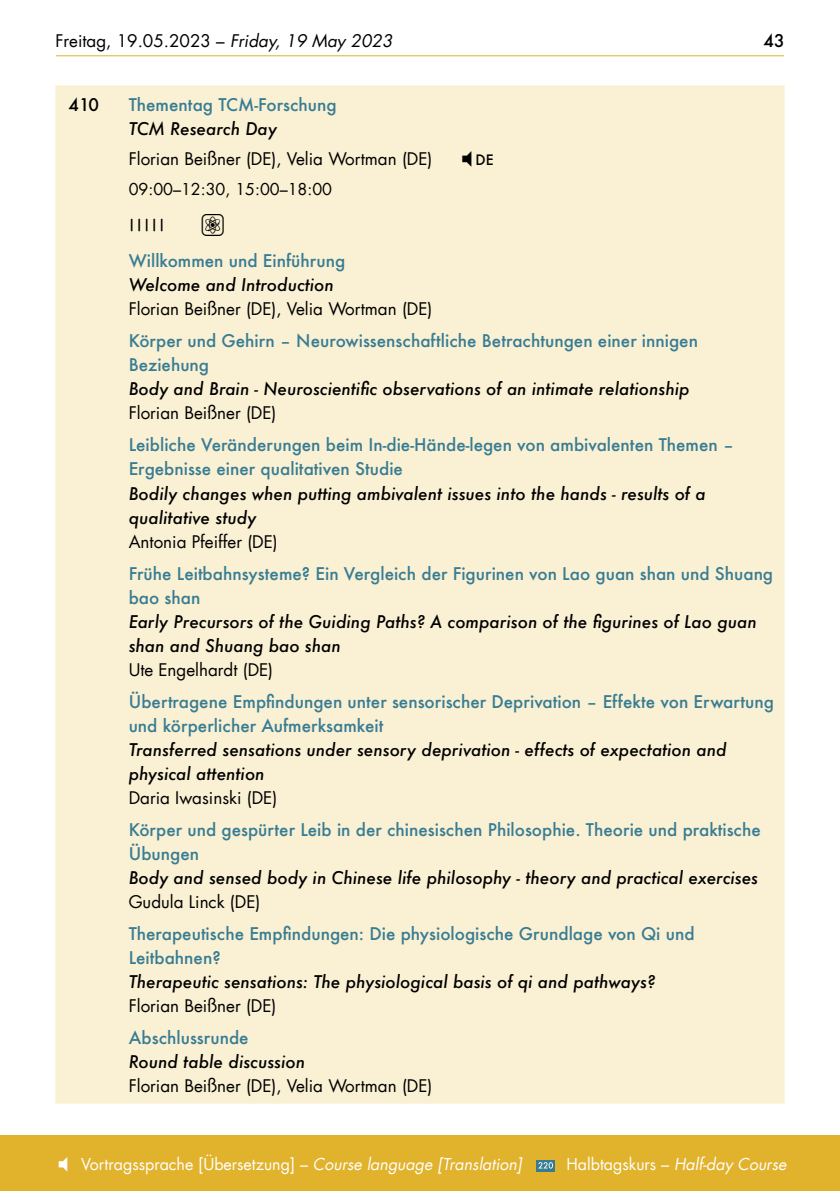
<style>
.page{position:relative;width:840px;height:1191px;background:#fff}
.page>*{position:absolute;margin:0;border:0;box-sizing:border-box;transform-origin:0 0}
.t1{font:36px "tcmkongress next";color:#000}
.t2{font:24px "tcmkongress next";color:#000}
.t3{font:500 17px/24px "Futura";color:#377c93}
.t4{font:italic 500 17px/24px "Futura";color:#000}
.t5{font:17px "Futura LT";color:#000}
.t6{font:500 17px "Futura";color:#000}
.t7{font:16px "Futura LT";color:#fff}
.t8{font:italic 16px "Futura LT";color:#fff}
.t9{font:16px "Futura LT";color:#000}
.t10{font:500 14px "Futura";color:#000}
.s1{font-style:italic}
.s2{font-family:"tcmkongress next";font-weight:400;font-size:17px}
.s3{font-family:"Futura";font-weight:500}
.s4{font-family:"tcmkongress next"}
.s5{font-style:normal}
</style>
<div class="page">
<hr style="left:56px;top:55px;width:727px;height:1px;background:#e1b22b">
<div style="left:0;top:1135px;width:839px;height:56px;background:#e1b22b"></div>
<svg style="left:536px;top:1160px;width:18px;height:11px"></svg>
<svg style="left:538px;top:1162px;width:14px;height:6px"></svg>
<div style="left:55px;top:85px;width:729px;height:1018px;background:#faf0d3"></div>
<p class="t5" style="left:55px;top:30px;width:338px">Freitag, 19.05.2023 – <span class="s1">Friday, 19 May 2023</span></p>
<p class="t6" style="left:763px;top:29px;width:22px">43</p>
<p class="t6" style="left:69px;top:93px;width:32px">410</p>
<p class="t3" style="left:129px;top:93px;width:209px">Thementag TCM-Forschung</p>
<p class="t4" style="left:129px;top:117px;width:150px">TCM Research Day</p>
<p class="t5" style="left:129px;top:148px;width:305px">Florian Beißner (DE), Velia Wortman (DE)</p>
<p class="t10" style="left:458px;top:150px;width:37px"><span class="s2">I</span>DE</p>
<p class="t9" style="left:129px;top:179px;width:205px">09:00–12:30, 15:00–18:00</p>
<h1 class="t1" style="left:129px;top:207px;width:37px">A</h1>
<h2 class="t2" style="left:201px;top:213px;width:25px">P</h2>
<p class="t3" style="left:129px;top:249px;width:218px">Willkommen und Einführung</p>
<p class="t4" style="left:129px;top:273px;width:206px">Welcome and Introduction</p>
<p class="t5" style="left:129px;top:298px;width:305px">Florian Beißner (DE), Velia Wortman (DE)</p>
<p class="t3" style="left:129px;top:329px;width:570px">Körper und Gehirn – Neurowissenschaftliche Betrachtungen einer innigen<br>Beziehung</p>
<p class="t4" style="left:129px;top:377px;width:562px">Body and Brain - Neuroscientific observations of an intimate relationship</p>
<p class="t5" style="left:129px;top:402px;width:149px">Florian Beißner (DE)</p>
<p class="t3" style="left:129px;top:433px;width:606px">Leibliche Veränderungen beim In-die-Hände-legen von ambivalenten Themen –<br>Ergebnisse einer qualitativen Studie</p>
<p class="t4" style="left:129px;top:481px;width:578px">Bodily changes when putting ambivalent issues into the hands - results of a qualitative study</p>
<p class="t5" style="left:129px;top:530px;width:150px">Antonia Pfeiffer (DE)</p>
<p class="t3" style="left:129px;top:561px;width:645px">Frühe Leitbahnsysteme? Ein Vergleich der Figurinen von Lao guan shan und Shuang bao shan</p>
<p class="t4" style="left:129px;top:609px;width:629px">Early Precursors of the Guiding Paths? A comparison of the figurines of Lao guan shan and Shuang bao shan</p>
<p class="t5" style="left:129px;top:658px;width:146px">Ute Engelhardt (DE)</p>
<p class="t3" style="left:129px;top:689px;width:646px">Übertragene Empfindungen unter sensorischer Deprivation – Effekte von Erwartung und körperlicher Aufmerksamkeit</p>
<p class="t4" style="left:129px;top:737px;width:599px">Transferred sensations under sensory deprivation - effects of expectation and physical attention</p>
<p class="t5" style="left:129px;top:786px;width:150px">Daria Iwasinski (DE)</p>
<p class="t3" style="left:129px;top:817px;width:633px">Körper und gespürter Leib in der chinesischen Philosophie. Theorie und praktische<br>Übungen</p>
<p class="t4" style="left:129px;top:865px;width:630px">Body and sensed body in Chinese life philosophy - theory and practical exercises</p>
<p class="t5" style="left:129px;top:890px;width:133px">Gudula Linck (DE)</p>
<p class="t3" style="left:129px;top:921px;width:567px">Therapeutische Empfindungen: Die physiologische Grundlage von Qi und<br>Leitbahnen?</p>
<p class="t4" style="left:129px;top:969px;width:528px">Therapeutic sensations: The physiological basis of qi and pathways?</p>
<p class="t5" style="left:129px;top:994px;width:149px">Florian Beißner (DE)</p>
<p class="t3" style="left:129px;top:1025px;width:121px">Abschlussrunde</p>
<p class="t4" style="left:129px;top:1049px;width:178px">Round table discussion</p>
<p class="t5" style="left:129px;top:1074px;width:305px">Florian Beißner (DE), Velia Wortman (DE)</p>
<p class="t7" style="left:81px;top:1154px;width:413px">Vortragssprache [Übersetzung] – <span class="s3">www.tcm-kongress.de/en</span></p>
<p class="t7" style="left:55px;top:1152px;width:252px"><span class="s4">I</span>Furthe information and registration:</p>
<p class="t8" style="left:313px;top:1154px;width:210px">Course language [Translation]</p>
<p class="t8" style="left:566px;top:1154px;width:221px"><span class="s5">Halbtagskurs –</span> Half-day Course</p>
</div>
